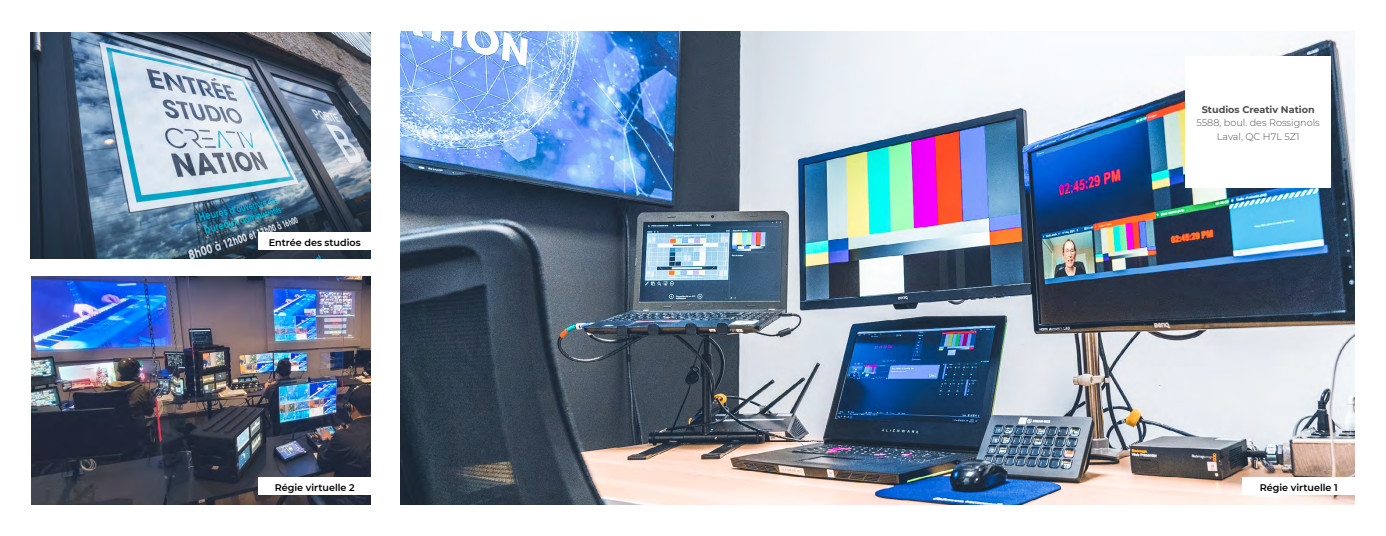
<style>
.page{position:relative;width:1386px;height:536px;background:#fff}
.page>*{position:absolute;margin:0;border:0;box-sizing:border-box;transform-origin:0 0}
.Titre_descriptions{font:600 9.62px "Montserrat";color:#000}
.Description{font:300 9.62px "Montserrat";color:#4d4d4d}
.Description-2{font:700 9.62px "Montserrat";color:#4d4d4d}
</style>
<div class="page">
<img style="left:401px;top:32px;width:953px;height:472px">
<img style="left:32px;top:276px;width:339px;height:228px">
<img style="left:31px;top:32px;width:339px;height:226px">
<div style="left:1186px;top:56px;width:145px;height:131px;background:#fff"></div>
<div style="left:258px;top:477px;width:114px;height:17px;background:#fff"></div>
<div style="left:1242px;top:477px;width:114px;height:17px;background:#fff"></div>
<div style="left:258px;top:232px;width:114px;height:17px;background:#fff"></div>
<p class="Titre_descriptions" style="left:269px;top:235px;width:94px">Entrée des studios</p>
<p class="Description-2" style="left:1202px;top:103px;width:114px">Studios Creativ Nation</p>
<p class="Description" style="left:1197px;top:116px;width:125px">5588, boul. des Rossignols</p>
<p class="Description" style="left:1217px;top:129px;width:84px">Laval, QC H7L 5Z1</p>
<p class="Titre_descriptions" style="left:275px;top:480px;width:82px">Régie virtuelle 2</p>
<p class="Titre_descriptions" style="left:1260px;top:480px;width:80px">Régie virtuelle 1</p>
</div>
